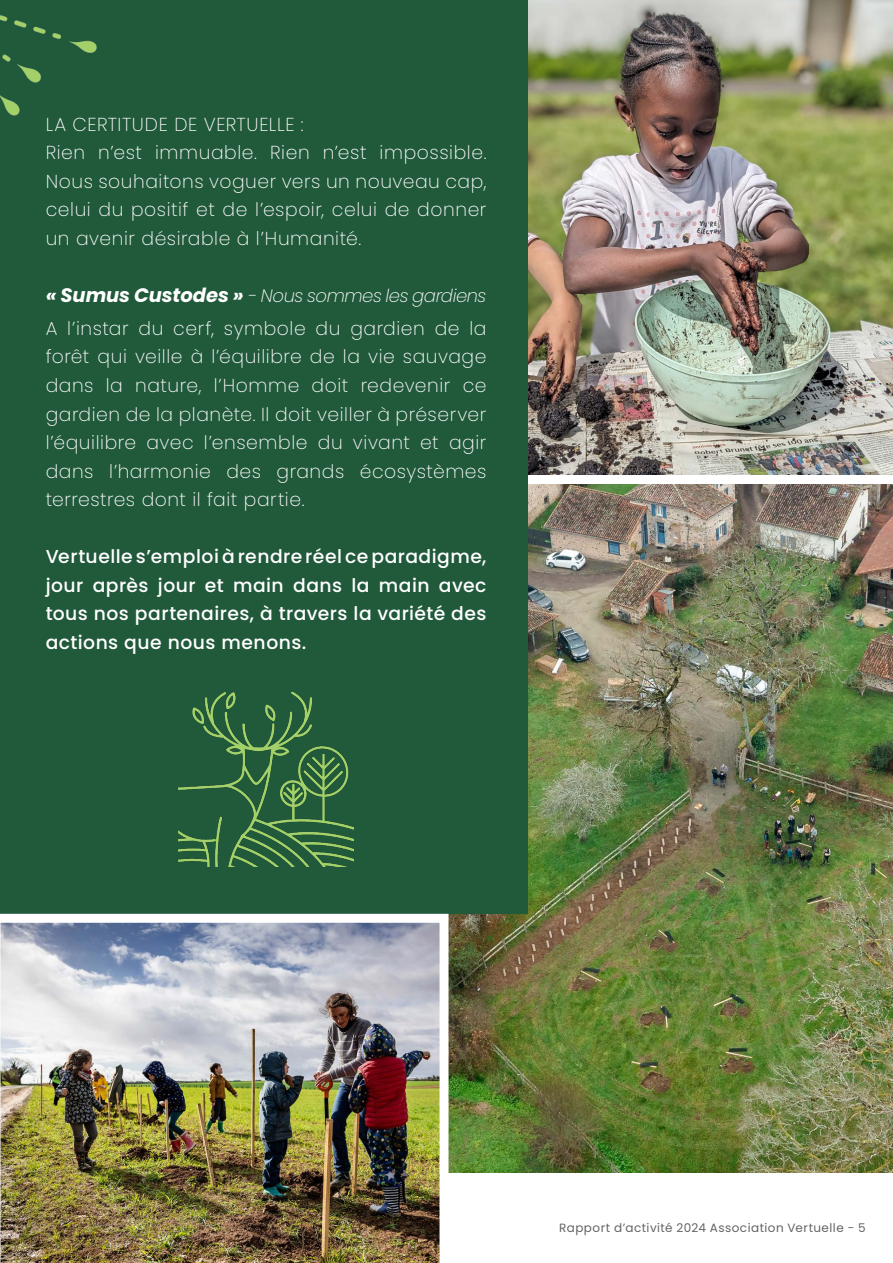
<style>
.page{position:relative;width:893px;height:1263px;background:#fff}
.page>*{position:absolute;margin:0;border:0;box-sizing:border-box;transform-origin:0 0}
.t1{font:200 18.75px/28.5px "Poppins";letter-spacing:.03em;color:#fff}
.t2{font:500 18.75px/28.5px "Poppins";letter-spacing:.025em;color:#fff;text-align:justify}
.t3{font:italic 200 18px "Poppins";letter-spacing:-.025em;color:#fff}
.t4{font:12px "Poppins";letter-spacing:.04em;color:#646464}
.s1{font-weight:700;font-size:19.5px}
</style>
<div class="page">
<img style="left:449px;top:485px;width:444px;height:688px">
<img style="left:527px;top:0;width:366px;height:474px">
<div style="left:0;top:0;width:527px;height:914px;background:#21593b"></div>
<img style="left:0;top:914px;width:449px;height:349px">
<img style="left:179px;top:691px;width:174px;height:175px">
<img style="left:0;top:15px;width:97px;height:101px">
<p class="t1" style="left:46px;top:110px;width:442px">LA CERTITUDE DE VERTUELLE :<br>Rien n’est immuable. Rien n’est impossible.<br>Nous souhaitons voguer vers un nouveau cap, celui du positif et de l’espoir, celui de donner un avenir désirable à l’Humanité.</p>
<p class="t3" style="left:46px;top:285px;width:442px"><span class="s1">« Sumus Custodes »</span> - Nous sommes les gardiens</p>
<p class="t1" style="left:46px;top:314px;width:442px;text-align:justify">A l’instar du cerf, symbole du gardien de la forêt qui veille à l’équilibre de la vie sauvage dans la nature, l’Homme doit redevenir ce gardien de la planète. Il doit veiller à préserver l’équilibre avec l’ensemble du vivant et agir dans l’harmonie des grands écosystèmes terrestres dont il fait partie.</p>
<p class="t2" style="left:46px;top:542px;width:442px">Vertuelle s’emploi à rendre réel ce paradigme, jour après jour et main dans la main avec tous nos partenaires, à travers la variété des actions que nous menons.</p>
<p class="t4" style="left:559px;top:1220px;width:308px">Rapport d’activité 2024 Association Vertuelle - 5</p>
</div>
